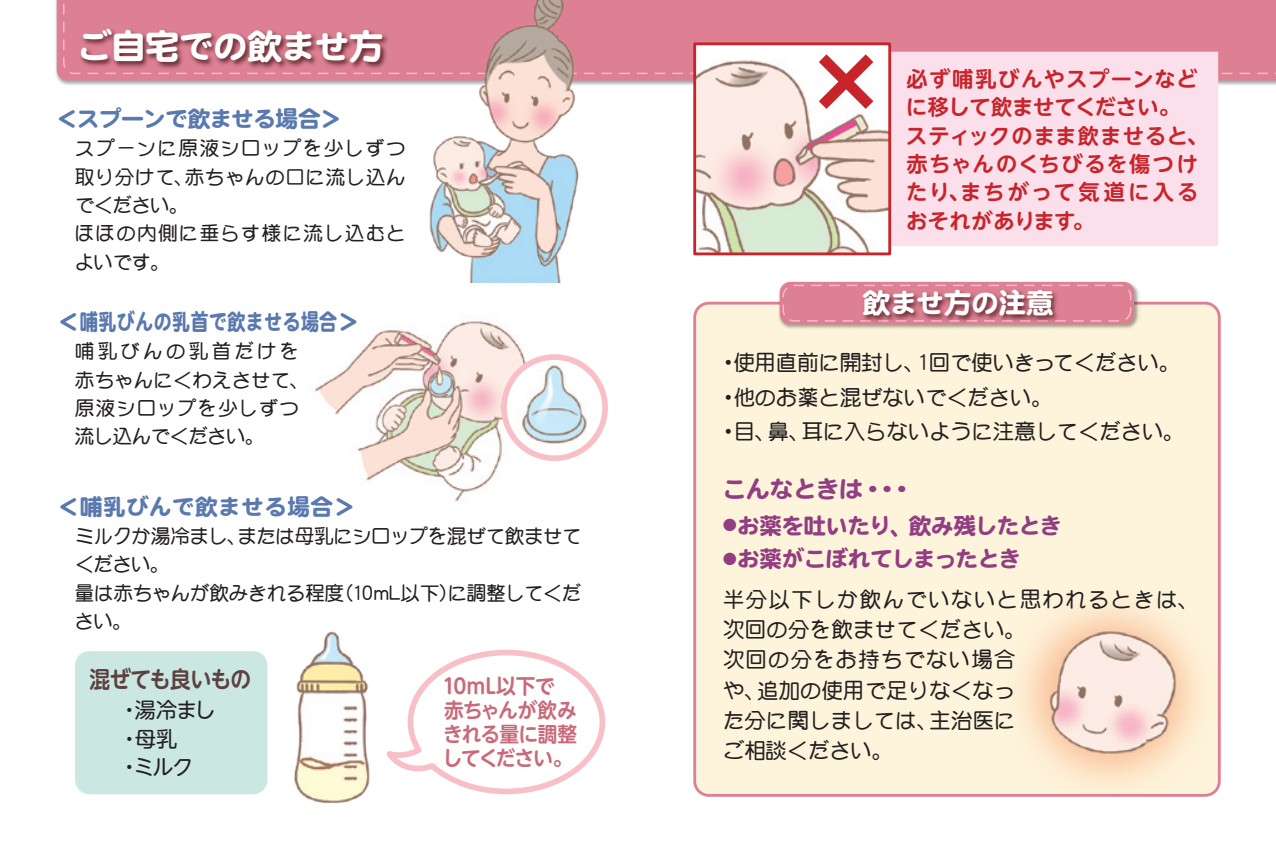
<style>
.page{position:relative;width:1276px;height:851px;background:#fff}
.page>*{position:absolute;margin:0;border:0;box-sizing:border-box;transform-origin:0 0}
.t1{font:35.5px "DF Maru Gothic SB MP RKSJ H";letter-spacing:-.04em;color:#fff}
.t2{font:28.25px "DF Maru Gothic SB MP RKSJ H";letter-spacing:-.035em;color:#fff}
.t3{font:24.75px "DF Maru Gothic SB MP RKSJ H";letter-spacing:-.06em;color:#923e82}
.t4{font:23px "DF Maru Gothic SB MP RKSJ H";letter-spacing:-.05em;color:#923e82}
.t5{font:23px "DF Maru Gothic SB MP RKSJ H";color:#5a79ae}
.t6{font:23px "DF Maru Gothic SB MP RKSJ H";letter-spacing:-.045em;color:#5a79ae}
.t7{font:700 23px "UD Shin M Go Pro De";letter-spacing:-.03em;color:#5d4141;scale:.9 1}
.t8{font:21.25px/30.2px "DF Maru Gothic Bd MP RKSJ H";letter-spacing:.015em;color:#231f20}
.t9{font:700 21.25px/28.2px "UD Shin M Go Pro De";letter-spacing:.045em;color:#c8242b}
.t10{font:21.25px/28.2px "UD Shin M Go Pro";letter-spacing:-.06em;color:#231f20}
.t11{font:700 20.75px/24px "UD Shin M Go Pro De";letter-spacing:-.035em;color:#c96a7a;scale:.95 1}
.t12{font:19.5px/28.2px "DF Maru Gothic Bd MP RKSJ H";letter-spacing:-.02em;color:#231f20}
.t13{font:19.5px/28.2px "DF Maru Gothic Bd MP RKSJ H";letter-spacing:.055em;color:#231f20}
.t14{font:19.5px/28.2px "DF Maru Gothic Bd MP RKSJ H";letter-spacing:.025em;color:#231f20}
</style>
<div class="page">
<img style="left:55px;top:0;width:1221px;height:86px">
<div style="left:57px;top:0;width:1219px;height:80px;background:#dd8093"></div>
<div style="left:63px;top:0;width:1213px;height:74px;background:#dd8093"></div>
<div style="left:853px;top:52px;width:365px;height:194px;background:#fbdfeb"></div>
<img style="left:294px;top:631px;width:76px;height:172px">
<img style="left:387px;top:0;width:218px;height:282px">
<img style="left:315px;top:321px;width:249px;height:181px">
<img style="left:504px;top:357px;width:101px;height:101px;border-radius:51px">
<img style="left:697px;top:46px;width:190px;height:205px">
<svg style="left:386px;top:649px;width:220px;height:146px"></svg>
<div style="left:75px;top:651px;width:192px;height:143px;background:#cae7e2;border-radius:14px"></div>
<div style="left:501px;top:354px;width:107px;height:107px;border:6px solid #f9bfc6;border-radius:50%"></div>
<div style="left:694px;top:303px;width:525px;height:492px;background:#fef4db;border-radius:14px"></div>
<img style="left:991px;top:576px;width:228px;height:219px">
<img style="left:777px;top:281px;width:363px;height:48px">
<div style="left:780px;top:282px;width:354px;height:42px;background:#dd8093;border-radius:11px"></div>
<div style="left:782px;top:284px;width:349px;height:37px;border:1px dashed #f9bfc6;border-radius:11px"></div>
<div style="left:693px;top:42px;width:198px;height:213px;border:3px solid #c8242b"></div>
<img style="left:858px;top:284px;width:205px;height:42px">
<img style="left:73px;top:24px;width:319px;height:49px">
<svg style="left:819px;top:54px;width:54px;height:55px"></svg>
<h1 class="t1" style="left:76px;top:28px;width:309px">ご自宅での飲ませ方</h1>
<p class="t6" style="left:56px;top:107px;width:288px">＜スプーンで飲ませる場合＞</p>
<p class="t13" style="left:75px;top:134px;width:333px">スプーンに原液シロップを少しずつ取り分けて、赤ちゃんの口に流し込んでください。<br>ほほの内側に垂らす様に流し込むとよいです。</p>
<p class="t5" style="left:57px;top:310px;width:305px">＜哺乳びんの乳首で飲ませる場合＞</p>
<p class="t14" style="left:75px;top:337px;width:236px">哺乳びんの乳首だけを赤ちゃんにくわえさせて、原液シロップを少しずつ流し込んでください。</p>
<p class="t5" style="left:57px;top:495px;width:301px">＜哺乳びんで飲ませる場合＞</p>
<p class="t12" style="left:75px;top:522px;width:508px">ミルクか湯冷まし、または母乳にシロップを混ぜて飲ませてください。<br>量は赤ちゃんが飲みきれる程度（10mL以下）に調整してください。</p>
<p class="t7" style="left:89px;top:660px;width:181px">混ぜても良いもの</p>
<p class="t10" style="left:119px;top:695px;width:98px">・湯冷まし・母乳<br>・ミルク</p>
<p class="t11" style="left:442px;top:673px;width:143px">10mL以下で赤ちゃんが飲みきれる量に調整してください。</p>
<p class="t9" style="left:906px;top:64px;width:304px">必ず哺乳びんやスプーンなどに移して飲ませてください。<br>スティックのまま飲ませると、赤ちゃんのくちびるを傷つけたり、まちがって気道に入るおそれがあります。</p>
<h2 class="t2" style="left:862px;top:289px;width:193px">飲ませ方の注意</h2>
<p class="t8" style="left:718px;top:345px;width:468px;line-height:34.5px">・使用直前に開封し、1回で使いきってください。・他のお薬と混ぜないでください。<br>・目、鼻、耳に入らないように注意してください。</p>
<p class="t3" style="left:722px;top:476px;width:194px">こんなときは・・・</p>
<p class="t4" style="left:723px;top:513px;width:341px"><sup>●</sup>お薬を吐いたり、飲み残したとき</p>
<p class="t4" style="left:723px;top:547px;width:300px"><sup>●</sup>お薬がこぼれてしまったとき</p>
<p class="t8" style="left:723px;top:584px;width:477px">半分以下しか飲んでいないと思われるときは、次回の分を飲ませてください。<br>次回の分をお持ちでない場合<br>や、追加の使用で足りなくなっ<br>た分に関しましては、主治医に<br>ご相談ください。</p>
</div>
